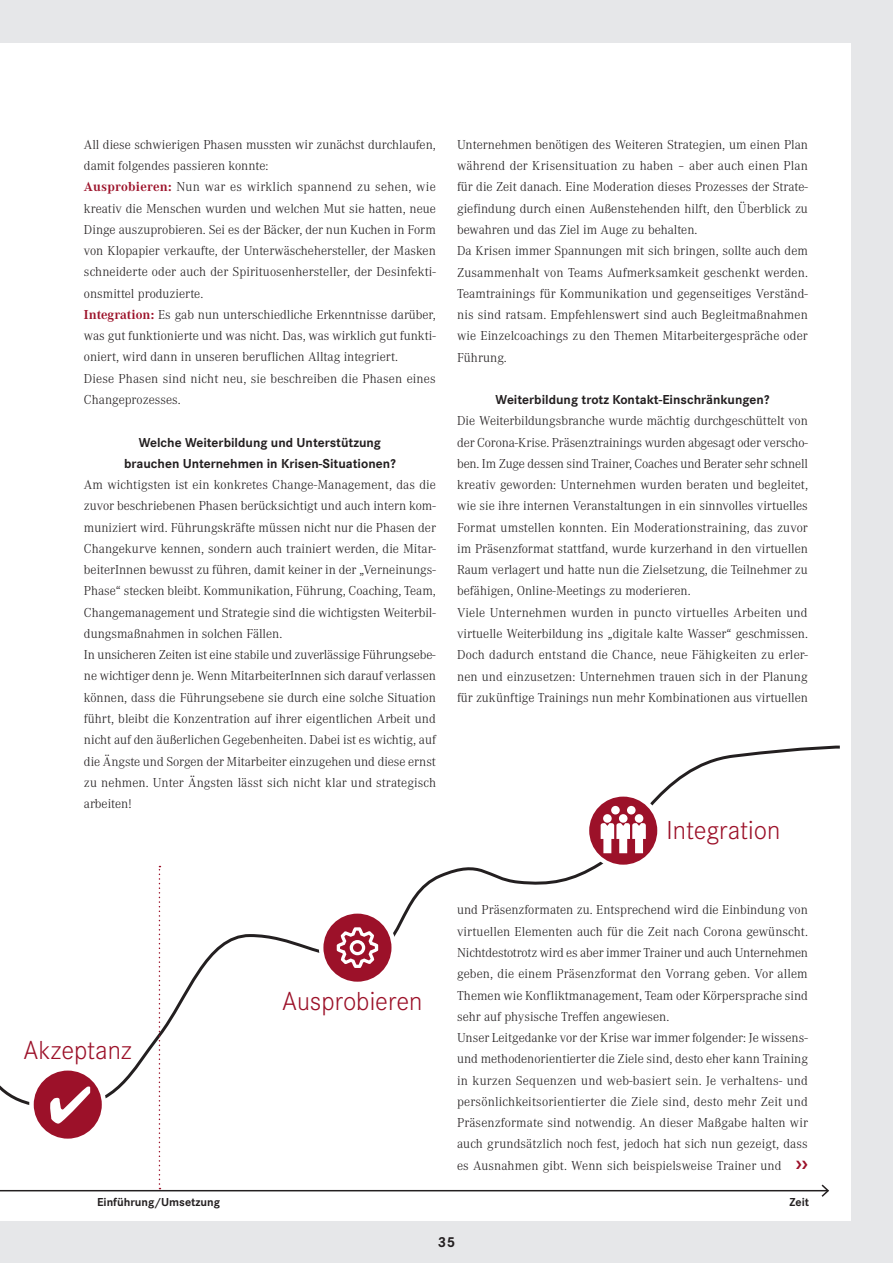
<style>
.page{position:relative;width:893px;height:1263px;background:#e6e7e9}
.page>*{position:absolute;margin:0;border:0;box-sizing:border-box;transform-origin:0 0}
.t1{font:300 27px "Corporate S";color:#9c1129}
.t2{font:700 15px "Corporate S";color:#231f20}
.t3{font:300 13.5px/21.3px "Corporate A";color:#231f20}
.t4{font:700 13.5px/21.3px "Corporate S";color:#231f20;text-align:center}
.t5{font:700 12px "Corporate S";color:#231f20}
.s1{font-weight:700;color:#9c1129}
</style>
<div class="page">
<div style="left:0;top:43px;width:850px;height:1177px;background:#fff"></div>
<svg style="left:0;top:1110px;width:820px;height:82px"></svg>
<svg style="left:820px;top:1184px;width:9px;height:13px"></svg>
<svg style="left:0;top:745px;width:840px;height:365px"></svg>
<svg style="left:31px;top:1068px;width:73px;height:73px;fill:#9c1129"></svg>
<div style="left:29px;top:1066px;width:77px;height:77px;border:4px solid #fff;border-radius:50%"></div>
<svg style="left:321px;top:911px;width:73px;height:73px;fill:#9c1129"></svg>
<div style="left:319px;top:909px;width:77px;height:77px;border:4px solid #fff;border-radius:50%"></div>
<svg style="left:159px;top:866px;width:1px;height:323px"></svg>
<svg style="left:337px;top:927px;width:41px;height:41px"></svg>
<svg style="left:50px;top:1086px;width:40px;height:37px"></svg>
<svg style="left:587px;top:794px;width:72px;height:73px;fill:#9c1129"></svg>
<div style="left:585px;top:792px;width:77px;height:77px;border:4px solid #fff;border-radius:50%"></div>
<div style="left:603px;top:814px;width:9px;height:9px;background:#fff;border-radius:50%"></div>
<div style="left:619px;top:814px;width:8px;height:9px;background:#fff;border-radius:50%"></div>
<svg style="left:601px;top:823px;width:45px;height:30px"></svg>
<div style="left:635px;top:814px;width:8px;height:9px;background:#fff;border-radius:50%"></div>
<div style="left:611px;top:806px;width:9px;height:8px;background:#fff;border-radius:50%"></div>
<div style="left:627px;top:806px;width:9px;height:8px;background:#fff;border-radius:50%"></div>
<svg style="left:796px;top:1161px;width:11px;height:8px"></svg>
<p class="t3" style="left:84px;top:134px;width:353px">All diese schwierigen Phasen mussten wir zunächst durchlaufen, damit folgendes passieren konnte:<br><span class="s1">Ausprobieren:</span> Nun war es wirklich spannend zu sehen, wie kreativ die Menschen wurden und welchen Mut sie hatten, neue Dinge auszuprobieren. Sei es der Bäcker, der nun Kuchen in Form von Klopapier verkaufte, der Unterwäschehersteller, der Masken schneiderte oder auch der Spirituosenhersteller, der Desinfekti&shy;onsmittel produzierte.<br><span class="s1">Integration:</span> Es gab nun unterschiedliche Erkenntnisse darüber, was gut funktionierte und was nicht. Das, was wirklich gut funkti&shy;oniert, wird dann in unseren beruflichen Alltag integriert.<br>Diese Phasen sind nicht neu, sie beschreiben die Phasen eines Changeprozesses.</p>
<p class="t4" style="left:124px;top:432px;width:273px">Welche Weiterbildung und Unterstützung brauchen Unternehmen in Krisen-Situationen?</p>
<p class="t3" style="left:84px;top:474px;width:354px">Am wichtigsten ist ein konkretes Change-Management, das die zuvor beschriebenen Phasen berücksichtigt und auch intern kom&shy;muniziert wird. Führungskräfte müssen nicht nur die Phasen der Changekurve kennen, sondern auch trainiert werden, die Mitar&shy;beiterInnen bewusst zu führen, damit keiner in der „Verneinungs-Phase“ stecken bleibt. Kommunikation, Führung, Coaching, Team, Changemanagement und Strategie sind die wichtigsten Weiterbil&shy;dungsmaßnahmen in solchen Fällen.<br>In unsicheren Zeiten ist eine stabile und zuverlässige Führungsebe&shy;ne wichtiger denn je. Wenn MitarbeiterInnen sich darauf verlassen können, dass die Führungsebene sie durch eine solche Situation führt, bleibt die Konzentration auf ihrer eigentlichen Arbeit und nicht auf den äußerlichen Gegebenheiten. Dabei ist es wichtig, auf die Ängste und Sorgen der Mitarbeiter einzugehen und diese ernst zu nehmen. Unter Ängsten lässt sich nicht klar und strategisch arbeiten!</p>
<p class="t3" style="left:457px;top:134px;width:352px">Unternehmen benötigen des Weiteren Strategien, um einen Plan während der Krisensituation zu haben – aber auch einen Plan für die Zeit danach. Eine Moderation dieses Prozesses der Strate&shy;giefindung durch einen Außenstehenden hilft, den Überblick zu bewahren und das Ziel im Auge zu behalten.<br>Da Krisen immer Spannungen mit sich bringen, sollte auch dem Zusammenhalt von Teams Aufmerksamkeit geschenkt werden.<br>Teamtrainings für Kommunikation und gegenseitiges Verständ&shy;nis sind ratsam. Empfehlenswert sind auch Begleitmaßnahmen wie Einzelcoachings zu den Themen Mitarbeitergespräche oder Führung.</p>
<p class="t4" style="left:496px;top:389px;width:275px">Weiterbildung trotz Kontakt-Einschränkungen?</p>
<p class="t3" style="left:457px;top:411px;width:352px">Die Weiterbildungsbranche wurde mächtig durchgeschüttelt von der Corona-Krise. Präsenztrainings wurden abgesagt oder verscho&shy;ben. Im Zuge dessen sind Trainer, Coaches und Berater sehr schnell kreativ geworden: Unternehmen wurden beraten und begleitet, wie sie ihre internen Veranstaltungen in ein sinnvolles virtuelles Format umstellen konnten. Ein Moderationstraining, das zuvor im Präsenzformat stattfand, wurde kurzerhand in den virtuellen Raum verlagert und hatte nun die Zielsetzung, die Teilnehmer zu befähigen, Online-Meetings zu moderieren.<br>Viele Unternehmen wurden in puncto virtuelles Arbeiten und virtuelle Weiterbildung ins „digitale kalte Wasser“ geschmissen.<br>Doch dadurch entstand die Chance, neue Fähigkeiten zu erler&shy;nen und einzusetzen: Unternehmen trauen sich in der Planung für zukünftige Trainings nun mehr Kombinationen aus virtuellen</p>
<h1 class="t1" style="left:666px;top:814px;width:115px">Integration</h1>
<h1 class="t1" style="left:23px;top:1034px;width:110px">Akzeptanz</h1>
<h1 class="t1" style="left:282px;top:986px;width:142px">Ausprobieren</h1>
<p class="t3" style="left:457px;top:900px;width:352px">und Präsenzformaten zu. Entsprechend wird die Einbindung von virtuellen Elementen auch für die Zeit nach Corona gewünscht.<br>Nichtdestotrotz wird es aber immer Trainer und auch Unternehmen geben, die einem Präsenzformat den Vorrang geben. Vor allem Themen wie Konfliktmanagement, Team oder Körpersprache sind sehr auf physische Treffen angewiesen.<br>Unser Leitgedanke vor der Krise war immer folgender: Je wissens&shy;und methodenorientierter die Ziele sind, desto eher kann Training in kurzen Sequenzen und web-basiert sein. Je verhaltens- und persönlichkeitsorientierter die Ziele sind, desto mehr Zeit und Präsenzformate sind notwendig. An dieser Maßgabe halten wir auch grundsätzlich noch fest, jedoch hat sich nun gezeigt, dass es Ausnahmen gibt. Wenn sich beispielsweise Trainer und</p>
<p class="t5" style="left:97px;top:1195px;width:124px">Einführung/Umsetzung</p>
<p class="t5" style="left:789px;top:1195px;width:21px">Zeit</p>
<p class="t2" style="left:438px;top:1233px;width:19px">35</p>
</div>
